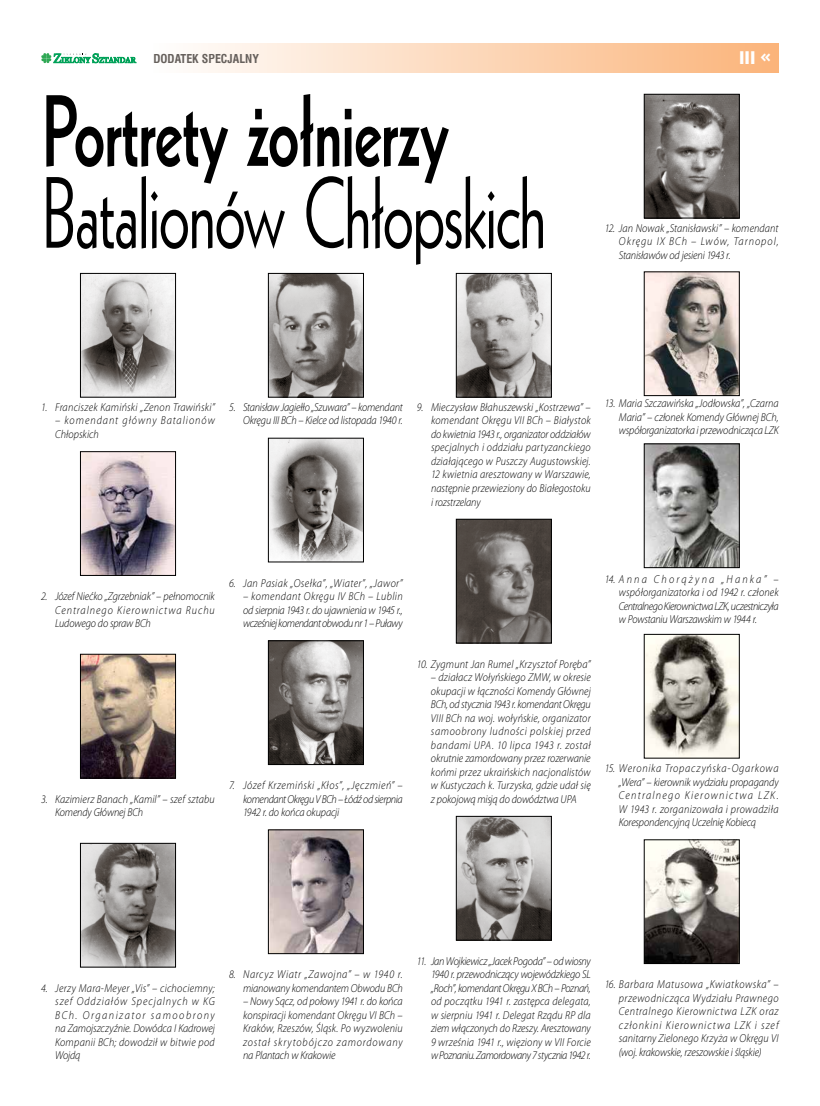
<style>
.page{position:relative;width:820px;height:1106px;background:#fff}
.page>*{position:absolute;margin:0;border:0;box-sizing:border-box;transform-origin:0 0}
.t1{font:98.7px "Geometric 231 EU";letter-spacing:-.03em;color:#000;scale:.7 1}
.t2{font:700 98.7px "Geometric 231 EU";letter-spacing:-.015em;color:#000;scale:.7 1}
.t3{font:17.7px "Geometric 231 Hv EU";color:#fff;scale:.96 1}
.t4{font:700 12px "Swis 721 Cn EU";color:#66605c}
.t5{font:italic 300 11.5px/13.5px "Myriad Pro";letter-spacing:-.005em;color:#000;text-align:justify;scale:.9 1}
.t6{font:italic 300 11.5px "Myriad Pro";letter-spacing:.025em;color:#000;scale:.9 1}
.t7{font:italic 300 11.5px/13.5px "Myriad Pro";letter-spacing:.09em;color:#000;scale:.9 1}
.t8{font:italic 300 11.5px "Myriad Pro";letter-spacing:.035em;color:#000;scale:.9 1}
.t9{font:italic 300 11.5px "Myriad Pro";letter-spacing:.02em;color:#000;scale:.9 1}
</style>
<div class="page">
<div style="left:153px;top:43px;width:625px;height:29px;background:linear-gradient(to right,#fefefe,#fbb47a)"></div>
<svg style="left:53px;top:62px;width:84px;height:2px"></svg>
<svg style="left:41px;top:53px;width:95px;height:10px"></svg>
<img style="left:82px;top:275px;width:92px;height:120px">
<div style="left:80px;top:273px;width:96px;height:124px;border:1px solid #000"></div>
<img style="left:82px;top:453px;width:92px;height:120px">
<div style="left:80px;top:451px;width:96px;height:124px;border:1px solid #000"></div>
<img style="left:82px;top:656px;width:92px;height:120px">
<div style="left:80px;top:654px;width:96px;height:124px;border:1px solid #000"></div>
<img style="left:82px;top:845px;width:92px;height:120px">
<div style="left:80px;top:843px;width:96px;height:124px;border:1px solid #000"></div>
<img style="left:270px;top:275px;width:91px;height:120px">
<div style="left:268px;top:273px;width:95px;height:124px;border:1px solid #000"></div>
<img style="left:270px;top:440px;width:91px;height:120px">
<img style="left:270px;top:642px;width:91px;height:120px">
<div style="left:268px;top:640px;width:95px;height:124px;border:1px solid #000"></div>
<img style="left:270px;top:831px;width:91px;height:120px">
<img style="left:458px;top:275px;width:91px;height:120px">
<div style="left:456px;top:273px;width:95px;height:124px;border:1px solid #000"></div>
<img style="left:458px;top:521px;width:91px;height:120px">
<div style="left:456px;top:519px;width:95px;height:124px;border:1px solid #000"></div>
<img style="left:458px;top:818px;width:91px;height:120px">
<div style="left:456px;top:816px;width:95px;height:124px;border:1px solid #000"></div>
<img style="left:645px;top:96px;width:92px;height:120px">
<div style="left:643px;top:94px;width:96px;height:124px;border:1px solid #000"></div>
<img style="left:645px;top:273px;width:92px;height:121px">
<img style="left:645px;top:445px;width:92px;height:121px">
<div style="left:643px;top:443px;width:96px;height:125px;border:1px solid #000"></div>
<img style="left:645px;top:636px;width:92px;height:120px">
<img style="left:645px;top:841px;width:92px;height:120px">
<div style="left:643px;top:839px;width:96px;height:124px;border:1px solid #000"></div>
<p class="t4" style="left:153px;top:52px;width:107px">DODATEK SPECJALNY</p>
<h2 class="t3" style="left:738px;top:46px;width:34px">III «</h2>
<h1 class="t2" style="left:41px;top:66px;width:583px">Portrety żołnierzy</h1>
<h1 class="t1" style="left:41px;top:149px;width:722px">Batalionów Chłopskich</h1>
<p class="t5" style="left:618px;top:221px;width:179px;text-indent:-14px">12. Jan Nowak „Stanisławski” – komendant Okręgu IX BCh – Lwów, Tarnopol, Stanisławów od jesieni 1943 r.</p>
<p class="t6" style="left:41px;top:400px;width:194px">1. Franciszek Kamiński „Zenon Trawiński”</p>
<p class="t7" style="left:55px;top:414px;width:179px">– komendant główny Batalionów<br>Chłopskich</p>
<p class="t5" style="left:229px;top:400px;width:194px;text-align:right">5. Stanisław Jagiełło „Szuwara” – komendant<br>Okręgu III BCh – Kielce od listopada 1940 r.</p>
<p class="t5" style="left:431px;top:400px;width:179px;text-indent:-14px">9. Mieczysław Błahuszewski „Kostrzewa” – komendant Okręgu VII BCh – Białystok do kwietnia 1943 r., organizator oddziałów specjalnych i oddziału partyzanckiego działającego w Puszczy Augustowskiej.<br>12 kwietnia aresztowany w Warszawie, następnie przewieziony do Białegostoku i rozstrzelany</p>
<p class="t5" style="left:618px;top:397px;width:179px;text-indent:-14px">13. Maria Szczawińska „Jodłowska”, „Czarna Maria” – członek Komendy Głównej BCh, współorganizatorka i przewodnicząca LZK</p>
<p class="t5" style="left:55px;top:589px;width:179px;text-indent:-14px">2. Józef Niećko „Zgrzebniak” – pełnomocnik Centralnego Kierownictwa Ruchu Ludowego do spraw BCh</p>
<p class="t8" style="left:229px;top:576px;width:194px">6. Jan Pasiak „Osełka”, „Wiater”, „Jawor”</p>
<p class="t5" style="left:243px;top:589px;width:179px">– komendant Okręgu IV BCh – Lublin od sierpnia 1943 r. do ujawnienia w 1945 r., wcześniej komendant obwodu nr 1 – Puławy</p>
<p class="t5" style="left:55px;top:792px;width:179px;text-indent:-14px">3. Kazimierz Banach „Kamil” – szef sztabu<br>Komendy Głównej BCh</p>
<p class="t5" style="left:243px;top:778px;width:179px;text-indent:-14px">7. Józef Krzemiński „Kłos”, „Jęczmień” – komendant Okręgu V BCh – Łódź od sierpnia 1942 r. do końca okupacji</p>
<p class="t9" style="left:417px;top:657px;width:194px">10. Zygmunt Jan Rumel „Krzysztof Poręba”</p>
<p class="t5" style="left:431px;top:670px;width:179px">– działacz Wołyńskiego ZMW, w okresie okupacji w łączności Komendy Głównej BCh, od stycznia 1943 r. komendant Okręgu VIII BCh na woj. wołyńskie, organizator samoobrony ludności polskiej przed bandami UPA. 10 lipca 1943 r. został okrutnie zamordowany przez rozerwanie końmi przez ukraińskich nacjonalistów w Kustyczach k. Turzyska, gdzie udał się z pokojową misją do dowództwa UPA</p>
<p class="t5" style="left:618px;top:572px;width:179px;text-indent:-14px">14. Anna Chorążyna „Hanka” – współorganizatorka i od 1942 r. członek Centralnego Kierownictwa LZK, uczestniczyła w Powstaniu Warszawskim w 1944 r.</p>
<p class="t5" style="left:618px;top:761px;width:179px;text-indent:-14px">15. Weronika Tropaczyńska-Ogarkowa „Wera” – kierownik wydziału propagandy Centralnego Kierownictwa LZK.<br>W 1943 r. zorganizowała i prowadziła Korespondencyjną Uczelnię Kobiecą</p>
<p class="t5" style="left:55px;top:981px;width:179px;text-indent:-14px">4. Jerzy Mara-Meyer „Vis” – cichociemny; szef Oddziałów Specjalnych w KG BCh. Organizator samoobrony na Zamojszczyźnie. Dowódca I Kadrowej Kompanii BCh; dowodził w bitwie pod Wojdą</p>
<p class="t5" style="left:229px;top:967px;width:194px;text-align:right">8. Narcyz Wiatr „Zawojna” – w 1940 r. mianowany komendantem Obwodu BCh</p>
<p class="t5" style="left:243px;top:994px;width:179px">– Nowy Sącz, od połowy 1941 r. do końca konspiracji komendant Okręgu VI BCh – Kraków, Rzeszów, Śląsk. Po wyzwoleniu został skrytobójczo zamordowany na Plantach w Krakowie</p>
<p class="t5" style="left:431px;top:954px;width:179px;text-indent:-14px">11. Jan Wojkiewicz „Jacek Pogoda” – od wiosny 1940 r. przewodniczący wojewódzkiego SL „Roch”, komendant Okręgu X BCh – Poznań, od początku 1941 r. zastępca delegata, w sierpniu 1941 r. Delegat Rządu RP dla ziem włączonych do Rzeszy. Aresztowany 9 września 1941 r., więziony w VII Forcie w Poznaniu. Zamordowany 7 stycznia 1942 r.</p>
<p class="t5" style="left:618px;top:977px;width:179px;text-indent:-14px">16. Barbara Matusowa „Kwiatkowska” – przewodnicząca Wydziału Prawnego Centralnego Kierownictwa LZK oraz członkini Kierownictwa LZK i szef sanitarny Zielonego Krzyża w Okręgu VI (woj. krakowskie, rzeszowskie i śląskie)</p>
</div>
